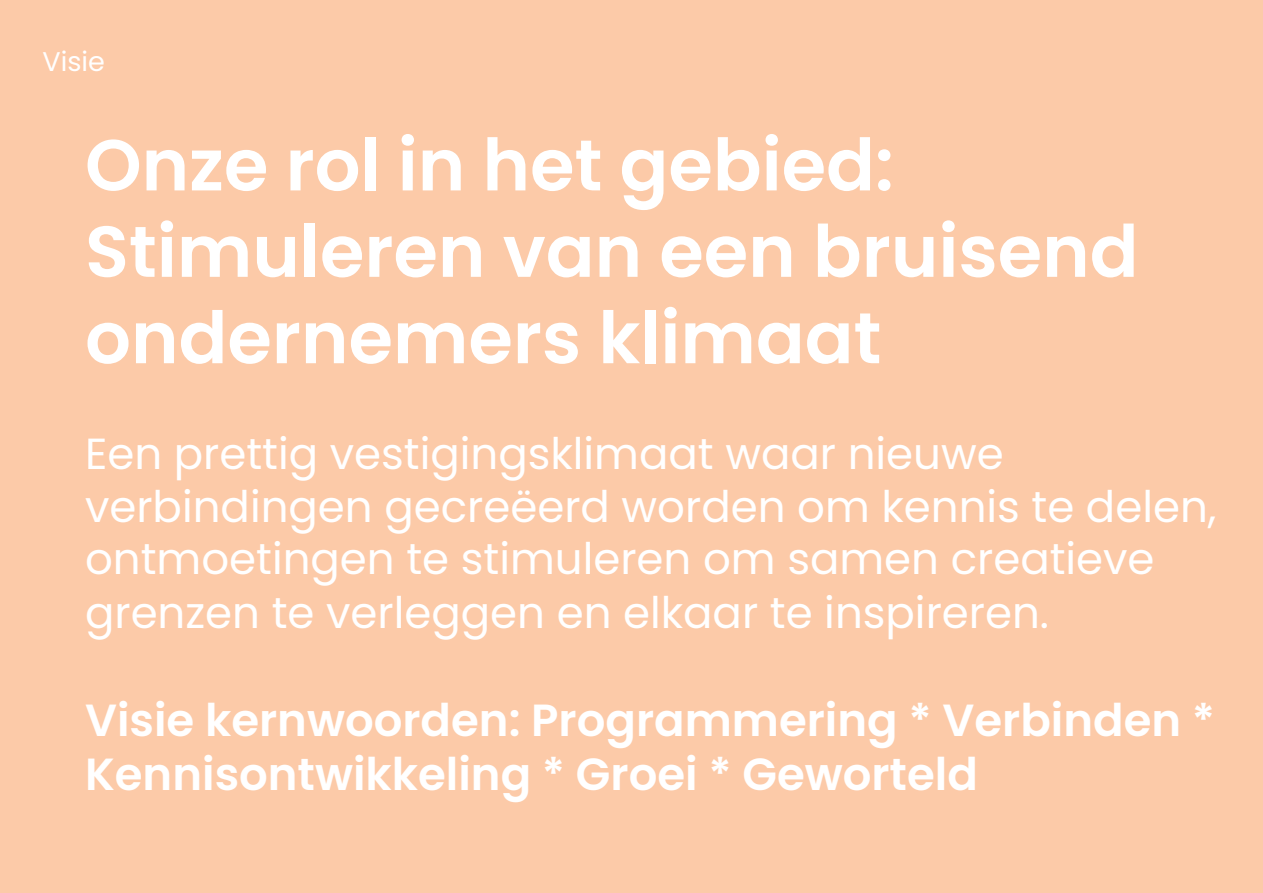
<style>
.page{position:relative;width:1263px;height:893px;background:#fccaa8}
.page>*{position:absolute;margin:0;border:0;box-sizing:border-box;transform-origin:0 0}
.t1{font:600 72px/86.4px "Poppins";color:#fff}
.t2{font:600 45px/54px "Poppins";color:#fff}
.t3{font:43.5px/52.8px "Poppins";color:#fff}
.t4{font:27px "Poppins";color:#fff}
</style>
<div class="page">
<p class="t4" style="left:43px;top:46px;width:64px">Visie</p>
<h1 class="t1" style="left:85px;top:122px;width:1055px">Onze rol in het gebied:<br>Stimuleren van een bruisend ondernemers klimaat</h1>
<p class="t3" style="left:85px;top:428px;width:1133px">Een prettig vestigingsklimaat waar nieuwe verbindingen gecreëerd worden om kennis te delen, ontmoetingen te stimuleren om samen creatieve grenzen te verleggen en elkaar te inspireren.</p>
<p class="t2" style="left:85px;top:693px;width:1132px">Visie kernwoorden: Programmering * Verbinden *<br>Kennisontwikkeling * Groei * Geworteld</p>
</div>
